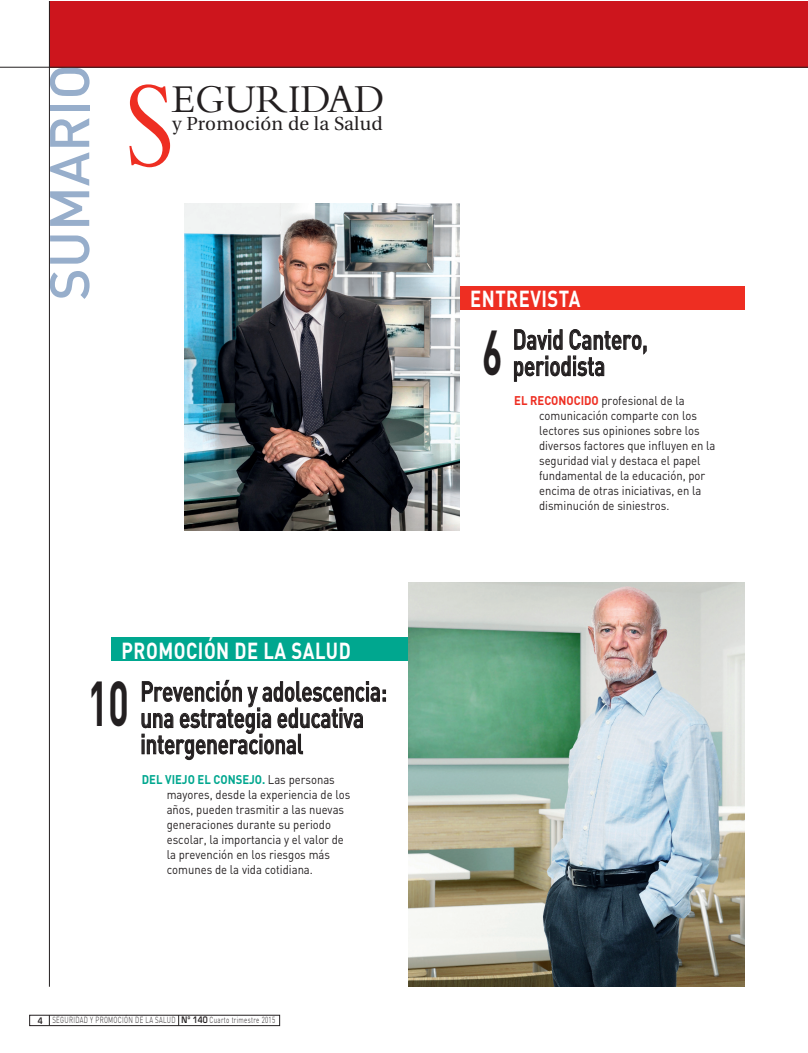
<style>
.page{position:relative;width:808px;height:1053px;background:#fff}
.page>*{position:absolute;margin:0;border:0;box-sizing:border-box;transform-origin:0 0}
.t1{font:126.75px "Bembo";color:#ee2e22;scale:.8 1}
.t2{font:700 62.5px "DIN";color:#231f20;scale:.6 1}
.t3{font:500 55px "DIN";color:#97aecb}
.t4{font:41.12px "Bembo";letter-spacing:-.005em;color:#231f20}
.t5{font:500 27.5px/26.2px "DIN";letter-spacing:-.005em;color:#231f20;scale:.75 1}
.t6{font:700 22.88px "DIN";letter-spacing:.025em;color:#fff;scale:.8 1}
.t7{font:18.88px "Utopia";letter-spacing:.015em;color:#231f20}
.t8{font:12.5px/15px "DIN";color:#231f20;scale:.9 1}
.t9{font:300 8.75px "DIN";letter-spacing:.05em;color:#231f20;scale:.7 1}
.s1{font-weight:700;color:#00a78f}
.s2{font-family:"Eurostile";font-weight:600}
.s3{font-weight:700;color:#ee2e22}
</style>
<div class="page">
<div style="left:49px;top:1px;width:759px;height:66px;background:#cd151d"></div>
<hr style="left:0;top:67px;width:808px;height:1px;background:#231f20">
<hr style="left:49px;top:1px;width:1px;height:985px;background:#231f20">
<div style="left:30px;top:1014px;width:250px;height:11px;border:1px solid #231f20"></div>
<div style="left:112px;top:637px;width:299px;height:23px;background:#00a78f"></div>
<div style="left:440px;top:287px;width:305px;height:23px;background:#ee2e22"></div>
<img style="left:184px;top:203px;width:276px;height:327px">
<img style="left:408px;top:582px;width:336px;height:404px">
<h3 class="t3" style="left:50px;top:300px;width:238px;rotate:-90deg">SUMARIO</h3>
<h1 class="t1" style="left:125px;top:80px;width:64px">S</h1>
<h3 class="t4" style="left:172px;top:84px;width:214px">EGURIDAD</h3>
<h3 class="t7" style="left:172px;top:116px;width:212px">y Promoción de la Salud</h3>
<h3 class="t6" style="left:122px;top:642px;width:288px">PROMOCIÓN DE LA SALUD</h3>
<h2 class="t2" style="left:88px;top:680px;width:69px">10</h2>
<h3 class="t5" style="left:140px;top:681px;width:331px">Prevención y adolescencia: una estrategia educativa intergeneracional</h3>
<p class="t8" style="left:167px;top:773px;width:205px;text-indent:-25px"><span class="s1">DEL VIEJO EL CONSEJO.</span> Las personas mayores, desde la experiencia de los años, pueden trasmitir a las nuevas generaciones durante su periodo escolar, la importancia y el valor de la prevención en los riesgos más comunes de la vida cotidiana.</p>
<p class="t9" style="left:38px;top:1017px;width:341px"><span class="s2">4</span> SEGURIDAD Y PROMOCIÓN DE LA SALUD <span class="s2">Nº 140</span> Cuarto trimestre 2015</p>
<h3 class="t6" style="left:470px;top:290px;width:139px">ENTREVISTA</h3>
<h2 class="t2" style="left:482px;top:330px;width:35px">6</h2>
<h3 class="t5" style="left:513px;top:329px;width:182px">David Cantero, periodista</h3>
<p class="t8" style="left:539px;top:394px;width:197px;text-indent:-25px"><span class="s3">EL RECONOCIDO</span> profesional de la comunicación comparte con los lectores sus opiniones sobre los diversos factores que influyen en la seguridad vial y destaca el papel fundamental de la educación, por encima de otras iniciativas, en la disminución de siniestros.</p>
</div>
